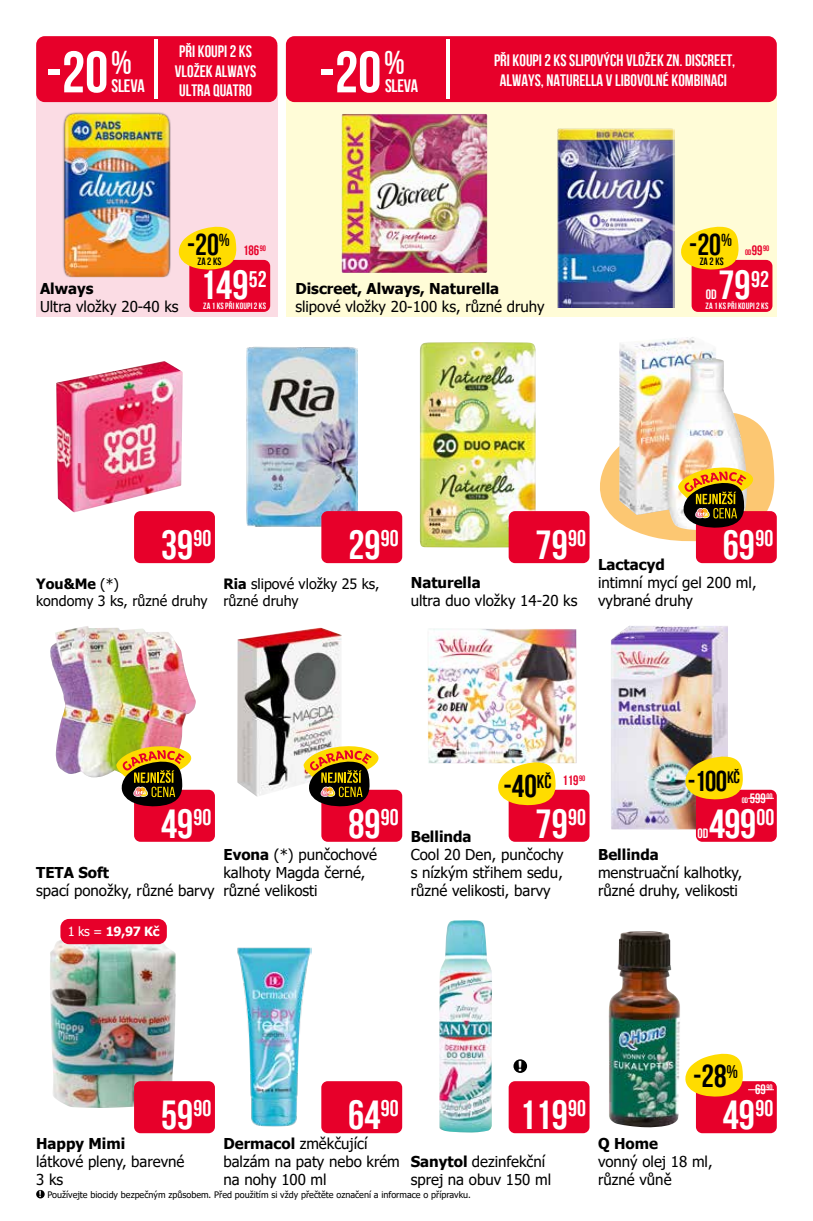
<style>
.page{position:relative;width:813px;height:1221px;background:#fff}
.page>*{position:absolute;margin:0;border:0;box-sizing:border-box;transform-origin:0 0}
.t1{font:58.5px "Bebas Neue";color:#fff}
.t2{font:40.5px "Bebas Neue";color:#fff}
.t3{font:33px "Bebas Neue";color:#fff}
.t4{font:31.5px "Bebas Neue";color:#000}
.t5{font:30px "Bebas Neue";color:#000}
.t6{font:28.5px "Bebas Neue";color:#000}
.t7{font:18.3px "Bebas Neue";color:#000}
.t8{font:18px "Bebas Neue";letter-spacing:-.01em;color:#fff}
.t9{font:16.5px/19.5px "Bebas Neue";color:#fff}
.t10{font:15px/18px "Tahoma";color:#000}
.t11{font:700 15px "Tahoma";color:#000}
.t12{font:700 14.4px "Aniuk";color:#fff}
.t13{font:14.25px/17.1px "Tahoma";color:#000}
.t14{font:13.5px "Bebas Neue";color:#fff}
.t15{font:13.5px "Bebas Neue";color:#e7002a}
.t16{font:700 12.75px "Tahoma";color:#fff}
.t17{font:10.5px "Bebas Neue";color:#000}
.t18{font:9px "Tahoma";color:#000}
.t19{font:9px "Bebas Neue";letter-spacing:.02em;color:#fff}
.t20{font:7.8px "Bebas Neue";color:#fff}
.t21{font:7.8px "Bebas Neue";color:#e7002a}
.s1{font-size:13.5px}
.s2{font-weight:700}
.s3{font-weight:400}
.s4{font-family:"Aniuk";font-weight:700;color:#fff}
</style>
<div class="page">
<div style="left:36px;top:45px;width:241px;height:272px;background:#fbdce4"></div>
<div style="left:286px;top:50px;width:490px;height:267px;background:#fffcd7"></div>
<img style="left:63px;top:113px;width:108px;height:164px">
<img style="left:341px;top:114px;width:146px;height:159px">
<img style="left:619px;top:337px;width:112px;height:70px">
<img style="left:246px;top:346px;width:111px;height:181px">
<img style="left:439px;top:920px;width:53px;height:212px">
<img style="left:557px;top:128px;width:117px;height:179px">
<img style="left:427px;top:628px;width:149px;height:135px">
<img style="left:611px;top:626px;width:116px;height:203px">
<img style="left:608px;top:931px;width:72px;height:196px">
<img style="left:50px;top:626px;width:146px;height:151px">
<img style="left:56px;top:361px;width:127px;height:151px">
<img style="left:50px;top:938px;width:126px;height:169px">
<img style="left:237px;top:947px;width:74px;height:180px">
<img style="left:237px;top:627px;width:104px;height:169px">
<img style="left:419px;top:342px;width:116px;height:205px">
<div style="left:508px;top:511px;width:81px;height:52px;background:#e7002a;border-radius:6px"></div>
<div style="left:695px;top:511px;width:81px;height:52px;background:#e7002a;border-radius:6px"></div>
<svg style="left:600px;top:407px;width:175px;height:135px"></svg>
<div style="left:321px;top:511px;width:81px;height:52px;background:#e7002a;border-radius:6px"></div>
<div style="left:134px;top:789px;width:81px;height:52px;background:#e7002a;border-radius:6px"></div>
<svg style="left:115px;top:742px;width:87px;height:64px"></svg>
<div style="left:189px;top:260px;width:81px;height:52px;background:#e7002a;border-radius:6px"></div>
<svg style="left:178px;top:226px;width:58px;height:44px"></svg>
<div style="left:286px;top:36px;width:490px;height:66px;background:#e7002a;border-radius:9px"></div>
<hr style="left:446px;top:40px;width:3px;height:59px;background:#fff">
<div style="left:134px;top:511px;width:81px;height:52px;background:#e7002a;border-radius:6px"></div>
<div style="left:695px;top:789px;width:81px;height:52px;background:#e7002a;border-radius:6px"></div>
<svg style="left:683px;top:755px;width:90px;height:44px"></svg>
<div style="left:508px;top:1081px;width:81px;height:52px;background:#e7002a;border-radius:6px"></div>
<div style="left:508px;top:789px;width:81px;height:52px;background:#e7002a;border-radius:6px"></div>
<svg style="left:496px;top:760px;width:59px;height:45px"></svg>
<div style="left:695px;top:1081px;width:81px;height:52px;background:#e7002a;border-radius:6px"></div>
<svg style="left:685px;top:1053px;width:88px;height:43px"></svg>
<div style="left:134px;top:1081px;width:81px;height:52px;background:#e7002a;border-radius:6px"></div>
<div style="left:691px;top:260px;width:81px;height:52px;background:#e7002a;border-radius:6px"></div>
<svg style="left:681px;top:226px;width:57px;height:44px"></svg>
<div style="left:321px;top:1081px;width:81px;height:52px;background:#e7002a;border-radius:6px"></div>
<div style="left:321px;top:789px;width:81px;height:52px;background:#e7002a;border-radius:6px"></div>
<svg style="left:302px;top:742px;width:87px;height:64px"></svg>
<div style="left:36px;top:36px;width:241px;height:66px;background:#e7002a;border-radius:9px"></div>
<hr style="left:154px;top:39px;width:3px;height:60px;background:#fff">
<div style="left:60px;top:918px;width:107px;height:26px;background:#e7002a;border-radius:9px"></div>
<svg style="left:36px;top:1189px;width:9px;height:9px"></svg>
<div style="left:513px;top:1059px;width:14px;height:13px;background:#000;border-radius:50%"></div>
<h1 class="t1" style="left:46px;top:40px;width:64px">-20</h1>
<h3 class="t3" style="left:111px;top:45px;width:22px">%</h3>
<p class="t8" style="left:111px;top:76px;width:35px">SLEVA</p>
<p class="t9" style="left:175px;top:41px;width:83px">PŘI KOUPI 2 KS<br>VLOŽEK ALWAYS</p>
<p class="t9" style="left:179px;top:80px;width:74px">ULTRA QUATRO</p>
<h1 class="t1" style="left:319px;top:40px;width:64px">-20</h1>
<h3 class="t3" style="left:384px;top:45px;width:22px">%</h3>
<p class="t8" style="left:385px;top:76px;width:35px">SLEVA</p>
<p class="t9" style="left:494px;top:51px;width:243px">PŘI KOUPI 2 KS SLIPOVÝCH VLOŽEK ZN. DISCREET,</p>
<p class="t9" style="left:499px;top:70px;width:228px">ALWAYS, NATURELLA V LIBOVOLNÉ KOMBINACI</p>
<p class="t11" style="left:40px;top:278px;width:55px">Always</p>
<p class="t10" style="left:40px;top:298px;width:140px">Ultra vložky 20-40 ks</p>
<h3 class="t5" style="left:187px;top:228px;width:44px">-20<sup>%</sup></h3>
<p class="t17" style="left:197px;top:255px;width:25px">ZA 2 KS</p>
<p class="t15" style="left:243px;top:243px;width:24px">186 <sup>90</sup></p>
<h2 class="t2" style="left:200px;top:263px;width:68px">149<sup>52</sup></h2>
<p class="t19" style="left:203px;top:300px;width:64px">ZA 1 KS PŘI KOUPI 2 KS</p>
<p class="t11" style="left:295px;top:278px;width:205px">Discreet, Always, Naturella</p>
<p class="t10" style="left:295px;top:298px;width:250px">slipové vložky 20-100 ks, různé druhy</p>
<h3 class="t5" style="left:689px;top:228px;width:44px">-20<sup>%</sup></h3>
<p class="t17" style="left:699px;top:255px;width:25px">ZA 2 KS</p>
<p class="t21" style="left:744px;top:246px;width:26px">OD <span class="s1">99</span> 90</p>
<h2 class="t2" style="left:718px;top:263px;width:52px">79<sup>92</sup></h2>
<p class="t19" style="left:705px;top:300px;width:64px">ZA 1 KS PŘI KOUPI 2 KS</p>
<p class="t14" style="left:705px;top:287px;width:12px">OD</p>
<h2 class="t2" style="left:161px;top:522px;width:52px">39<sup>90</sup></h2>
<p class="t13" style="left:36px;top:576px;width:173px"><span class="s2">You&amp;Me</span> (*)<br>kondomy 3 ks, různé druhy</p>
<h2 class="t2" style="left:348px;top:522px;width:52px">29<sup>90</sup></h2>
<p class="t13" style="left:223px;top:576px;width:157px"><span class="s2">Ria</span> slipové vložky 25 ks, různé druhy</p>
<h2 class="t2" style="left:535px;top:522px;width:52px">79<sup>90</sup></h2>
<h2 class="t2" style="left:722px;top:522px;width:52px">69<sup>90</sup></h2>
<p class="t11" style="left:597px;top:554px;width:68px">Lactacyd</p>
<p class="t10" style="left:597px;top:574px;width:160px">intimní mycí gel 200 ml, vybrané druhy</p>
<p class="t11" style="left:410px;top:572px;width:71px">Naturella</p>
<p class="t10" style="left:410px;top:592px;width:168px">ultra duo vložky 14-20 ks</p>
<h2 class="t2" style="left:161px;top:801px;width:52px">49<sup>90</sup></h2>
<p class="t11" style="left:36px;top:861px;width:74px">TETA Soft</p>
<p class="t10" style="left:36px;top:881px;width:180px">spací ponožky, různé barvy</p>
<h2 class="t2" style="left:348px;top:801px;width:52px">89<sup>90</sup></h2>
<p class="t10" style="left:223px;top:845px;width:155px"><span class="s2">Evona</span> (*) punčochové kalhoty Magda černé, různé velikosti</p>
<p class="t16" style="left:68px;top:922px;width:93px"><span class="s3">1 ks =</span> 19,97 Kč</p>
<h3 class="t4" style="left:503px;top:768px;width:83px">-40<sup>KČ</sup> <sup>119</sup> <sup>90</sup></h3>
<h2 class="t2" style="left:535px;top:801px;width:52px">79<sup>90</sup></h2>
<p class="t11" style="left:410px;top:825px;width:62px">Bellinda</p>
<p class="t10" style="left:410px;top:845px;width:154px;text-align:justify">Cool 20 Den, punčochy s nízkým střihem sedu, různé velikosti, barvy</p>
<h3 class="t6" style="left:687px;top:765px;width:54px">-100 <sup>KČ</sup></h3>
<p class="t20" style="left:741px;top:794px;width:32px">OD <span class="s1">599</span> 00</p>
<h2 class="t2" style="left:708px;top:801px;width:67px">499<sup>00</sup></h2>
<p class="t14" style="left:697px;top:825px;width:12px">OD</p>
<p class="t11" style="left:597px;top:843px;width:62px">Bellinda</p>
<p class="t10" style="left:597px;top:863px;width:146px">menstruační kalhotky, různé druhy, velikosti</p>
<h2 class="t2" style="left:161px;top:1092px;width:52px">59<sup>90</sup></h2>
<p class="t11" style="left:36px;top:1132px;width:91px">Happy Mimi</p>
<p class="t10" style="left:36px;top:1153px;width:150px">látkové pleny, barevné<br>3 ks</p>
<h2 class="t2" style="left:348px;top:1092px;width:52px">64<sup>90</sup></h2>
<p class="t10" style="left:223px;top:1135px;width:178px"><span class="s2">Dermacol</span> změkčující balzám na paty nebo krém na nohy 100 ml</p>
<p class="t12" style="left:517px;top:1057px;width:6px">!</p>
<h2 class="t2" style="left:519px;top:1092px;width:68px">119<sup>90</sup></h2>
<p class="t10" style="left:410px;top:1153px;width:142px"><span class="s2">Sanytol</span> dezinfekční sprej na obuv 150 ml</p>
<h3 class="t4" style="left:692px;top:1058px;width:35px">-28</h3>
<p class="t7" style="left:726px;top:1061px;width:13px">%</p>
<p class="t14" style="left:754px;top:1082px;width:12px">69</p>
<p class="t20" style="left:766px;top:1083px;width:8px">90</p>
<p class="t11" style="left:597px;top:1132px;width:61px">Q Home</p>
<p class="t10" style="left:597px;top:1153px;width:116px">vonný olej 18 ml, různé vůně</p>
<h2 class="t2" style="left:722px;top:1092px;width:52px">49<sup>90</sup></h2>
<p class="t18" style="left:39px;top:1188px;width:433px"><span class="s4">!</span> Používejte biocidy bezpečným způsobem. Před použitím si vždy přečtěte označení a informace o přípravku.</p>
</div>
